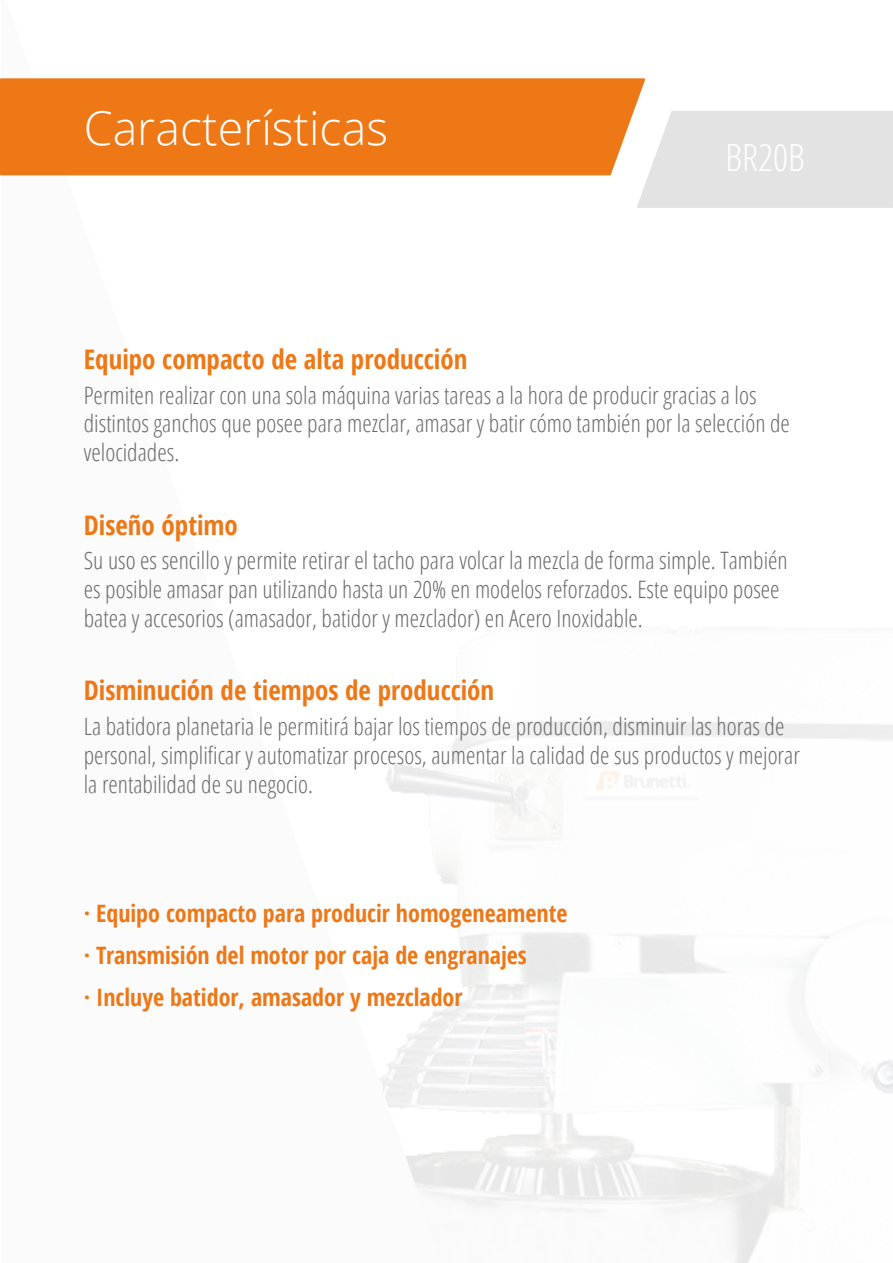
<style>
.page{position:relative;width:893px;height:1263px;background:#fff}
.page>*{position:absolute;margin:0;border:0;box-sizing:border-box;transform-origin:0 0}
.t1{font:300 46.5px "Open Sans";color:#fff}
.t2{font:300 condensed 37.5px "Open Sans";color:#fff}
.t3{font:700 condensed 27px "Open Sans";color:#ee7716}
.t4{font:300 condensed 24px/28.8px "Open Sans";color:#696969}
.t5{font:700 condensed 24px/42px "Open Sans";color:#ee7716}
</style>
<div class="page">
<svg style="left:2px;top:175px;width:440px;height:1088px"></svg>
<div style="left:0;top:78px;width:645px;height:97px;background:#ee7716"></div>
<div style="left:637px;top:111px;width:256px;height:97px;background:#e3e3e3"></div>
<h1 class="t1" style="left:84px;top:96px;width:306px">Características</h1>
<h2 class="t2" style="left:726px;top:132px;width:81px">BR20B</h2>
<p class="t3" style="left:84px;top:340px;width:385px">Equipo compacto de alta producción</p>
<p class="t4" style="left:84px;top:380px;width:708px">Permiten realizar con una sola máquina varias tareas a la hora de producir gracias a los distintos ganchos que posee para mezclar, amasar y batir cómo también por la selección de velocidades.</p>
<p class="t3" style="left:84px;top:506px;width:156px">Diseño óptimo</p>
<p class="t4" style="left:84px;top:545px;width:705px">Su uso es sencillo y permite retirar el tacho para volcar la mezcla de forma simple. También es posible amasar pan utilizando hasta un 20% en modelos reforzados. Este equipo posee batea y accesorios (amasador, batidor y mezclador) en Acero Inoxidable.</p>
<p class="t3" style="left:84px;top:671px;width:412px">Disminución de tiempos de producción</p>
<p class="t4" style="left:84px;top:711px;width:718px">La batidora planetaria le permitirá bajar los tiempos de producción, disminuir las horas de personal, simplificar y automatizar procesos, aumentar la calidad de sus productos y mejorar la rentabilidad de su negocio.</p>
<p class="t5" style="left:84px;top:891px;width:485px">· Equipo compacto para producir homogeneamente · Transmisión del motor por caja de engranajes<br>· Incluye batidor, amasador y mezclador</p>
</div>
